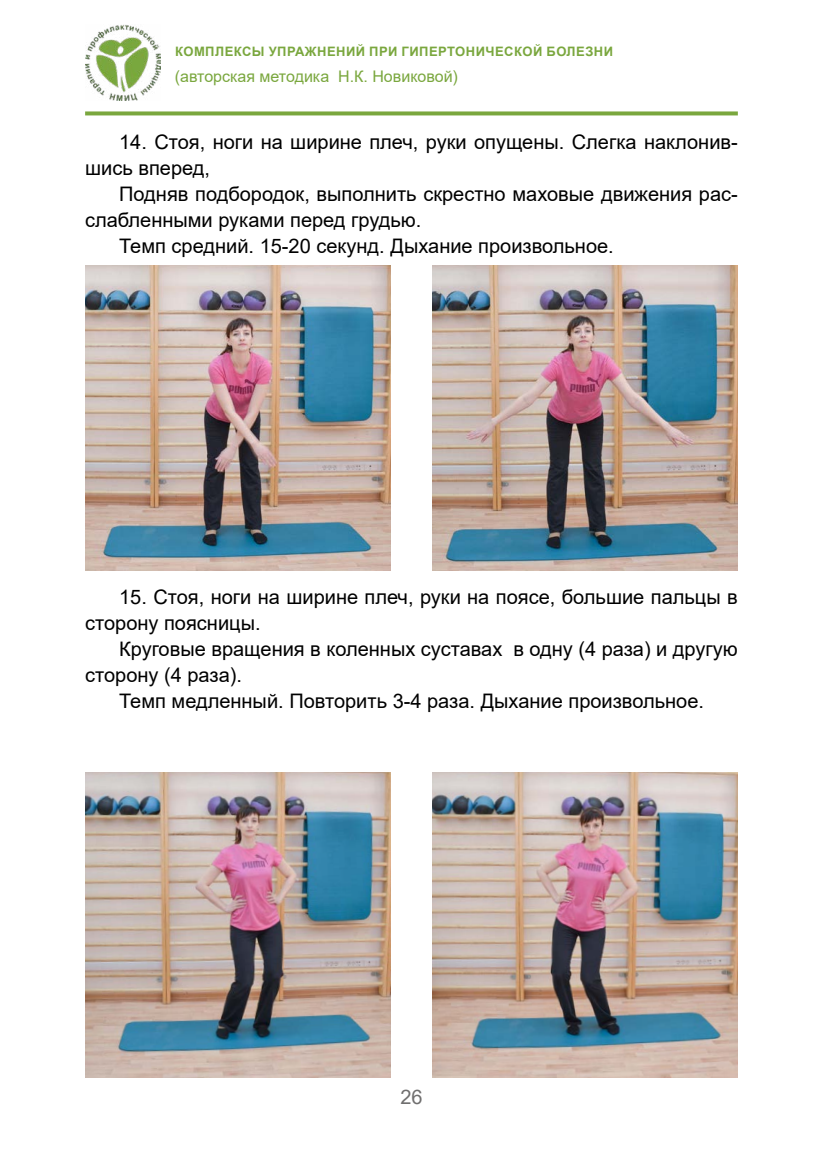
<style>
.page{position:relative;width:823px;height:1163px;background:#fff}
.page>*{position:absolute;margin:0;border:0;box-sizing:border-box;transform-origin:0 0}
.t1{font:20px/26px "Arial";color:#000}
.t2{font:20px "Arial";color:#706f6f}
.t3{font:16px "Arial";color:#7aa73e}
.t4{font:700 13px "Arial";letter-spacing:.035em;color:#7aa73e}
</style>
<div class="page">
<img style="left:85px;top:24px;width:75px;height:77px">
<svg style="left:85px;top:111px;width:652px;height:4px;background:#89b154"></svg>
<img style="left:85px;top:265px;width:305px;height:305px">
<img style="left:432px;top:265px;width:305px;height:305px">
<img style="left:85px;top:772px;width:305px;height:305px">
<img style="left:432px;top:772px;width:305px;height:305px">
<p class="t4" style="left:175px;top:42px;width:439px">КОМПЛЕКСЫ УПРАЖНЕНИЙ ПРИ ГИПЕРТОНИЧЕСКОЙ БОЛЕЗНИ</p>
<p class="t3" style="left:175px;top:66px;width:284px">(авторская методика Н.К. Новиковой)</p>
<p class="t1" style="left:85px;top:129px;width:653px;text-indent:34px">14. Стоя, ноги на ширине плеч, руки опущены. Слегка наклонив&shy;шись вперед,</p>
<p class="t1" style="left:119px;top:181px;width:619px">Подняв подбородок, выполнить скрестно маховые движения рас-</p>
<p class="t1" style="left:85px;top:207px;width:337px">слабленными руками перед грудью.</p>
<p class="t1" style="left:119px;top:233px;width:496px">Темп средний. 15-20 секунд. Дыхание произвольное.</p>
<p class="t1" style="left:85px;top:584px;width:653px;text-indent:34px">15. Стоя, ноги на ширине плеч, руки на поясе, большие пальцы в сторону поясницы.</p>
<p class="t1" style="left:119px;top:636px;width:619px">Круговые вращения в коленных суставах в одну (4 раза) и другую</p>
<p class="t1" style="left:85px;top:662px;width:158px">сторону (4 раза).</p>
<p class="t1" style="left:119px;top:688px;width:586px">Темп медленный. Повторить 3-4 раза. Дыхание произвольное.</p>
<p class="t2" style="left:400px;top:1082px;width:24px">26</p>
</div>
